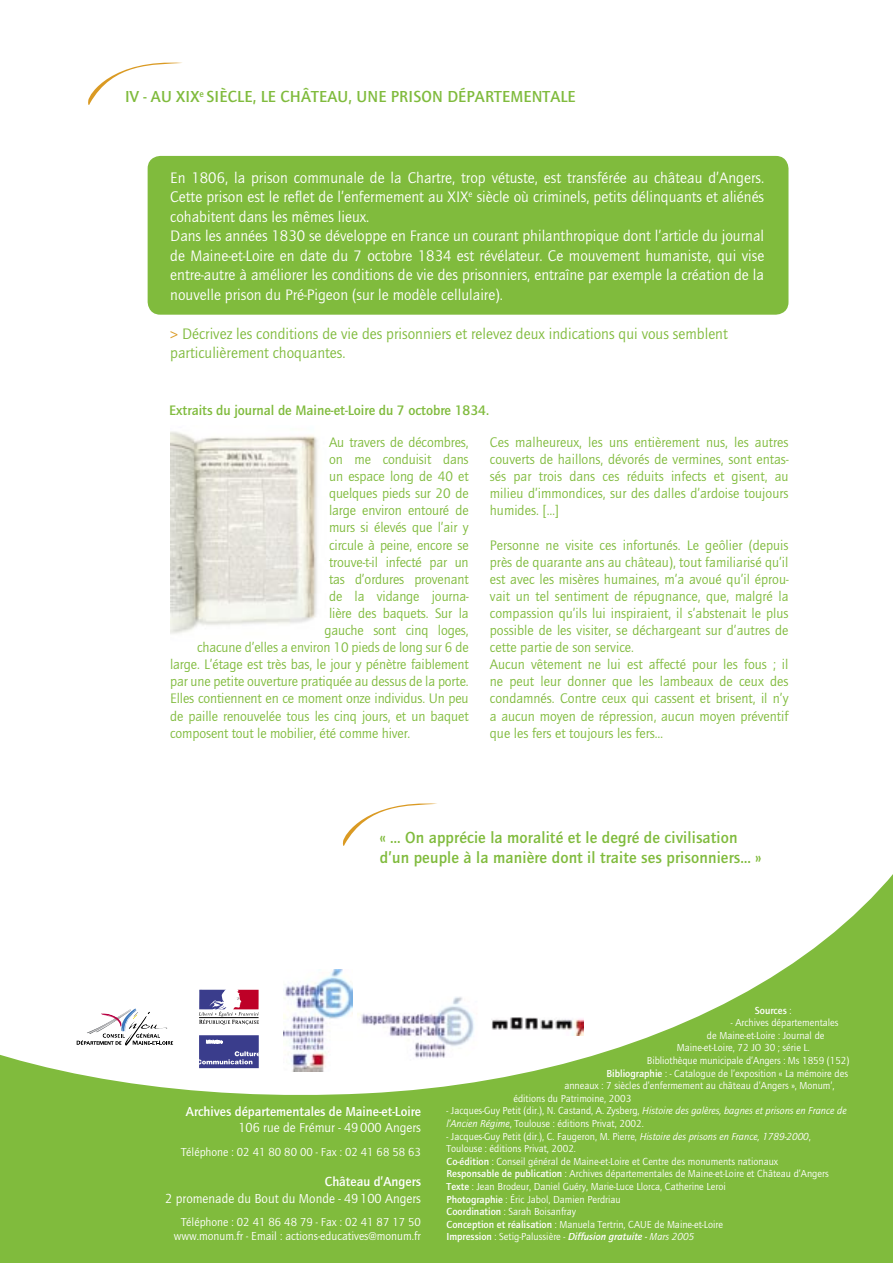
<style>
.page{position:relative;width:893px;height:1263px;background:#fff}
.page>*{position:absolute;margin:0;border:0;box-sizing:border-box;transform-origin:0 0}
.t1{font:700 16.5px/19.8px "Quay Itc T";letter-spacing:.01em;color:#80bb3d}
.t2{font:15.75px/19.5px "Quay Itc T";color:#fff;text-align:justify}
.t3{font:15.75px/19.5px "Quay Itc T";color:#80bb3d}
.t4{font:14.25px/17.1px "Quay Itc T";letter-spacing:-.01em;color:#80bb3d;text-align:justify}
.t5{font:700 14.25px "Quay Itc T";color:#80bb3d}
.t6{font:13.5px "Quay Itc T";color:#fff}
.t7{font:700 13.5px "Quay Itc T";color:#fff}
.t8{font:12px "Quay Itc T";color:#fff}
.t9{font:10.5px/12.6px "Quay Itc T";color:#fff}
.t10{font:700 10.5px "Quay Itc T";color:#fff}
.s1{color:#da9a23}
.s2{font-weight:400}
.s3{font-weight:700}
.s4{font-style:italic}
.s5{font-weight:700;font-style:italic}
</style>
<div class="page">
<div style="left:0;top:862px;width:893px;height:401px;background:#80bb3d"></div>
<svg style="left:0;top:862px;width:893px;height:233px;fill:#fff"></svg>
<img style="left:491px;top:1017px;width:93px;height:18px">
<svg style="left:88px;top:62px;width:94px;height:43px"></svg>
<svg style="left:199px;top:989px;width:60px;height:36px;background:#b796ad"></svg>
<div style="left:199px;top:1035px;width:60px;height:33px;background:#3a3d8c"></div>
<svg style="left:197px;top:1051px;width:63px;height:13px"></svg>
<svg style="left:206px;top:1040px;width:16px;height:3px"></svg>
<img style="left:357px;top:996px;width:122px;height:64px">
<svg style="left:85px;top:1008px;width:82px;height:38px;background:#dddcde"></svg>
<img style="left:283px;top:969px;width:70px;height:103px">
<img style="left:170px;top:431px;width:148px;height:203px">
<div style="left:148px;top:156px;width:640px;height:159px;background:#80bb3d"></div>
<svg style="left:342px;top:803px;width:95px;height:43px"></svg>
<p class="t1" style="left:125px;top:87px;width:452px">IV - AU XIX<sup>e</sup> SIÈCLE, LE CHÂTEAU, UNE PRISON DÉPARTEMENTALE</p>
<p class="t2" style="left:170px;top:168px;width:595px">En 1806, la prison communale de la Chartre, trop vétuste, est transférée au château d’Angers.<br>Cette prison est le reflet de l’enfermement au XIX<sup>e</sup> siècle où criminels, petits délinquants et aliénés cohabitent dans les mêmes lieux.</p>
<p class="t2" style="left:170px;top:226px;width:595px">Dans les années 1830 se développe en France un courant philanthropique dont l’article du journal de Maine-et-Loire en date du 7 octobre 1834 est révélateur. Ce mouvement humaniste, qui vise entre-autre à améliorer les conditions de vie des prisonniers, entraîne par exemple la création de la nouvelle prison du Pré-Pigeon (sur le modèle cellulaire).</p>
<p class="t3" style="left:170px;top:324px;width:559px"><span class="s1">&gt;</span> Décrivez les conditions de vie des prisonniers et relevez deux indications qui vous semblent particulièrement choquantes.</p>
<p class="t5" style="left:169px;top:402px;width:321px">Extraits du journal de Maine-et-Loire du 7 octobre 1834.</p>
<p class="t4" style="left:329px;top:433px;width:141px">Au travers de décombres,</p>
<p class="t4" style="left:329px;top:450px;width:141px">on me conduisit dans</p>
<p class="t4" style="left:329px;top:468px;width:141px">un espace long de 40 et</p>
<p class="t4" style="left:329px;top:485px;width:141px">quelques pieds sur 20 de</p>
<p class="t4" style="left:329px;top:502px;width:141px">large environ entouré de</p>
<p class="t4" style="left:329px;top:519px;width:141px">murs si élevés que l’air y</p>
<p class="t4" style="left:329px;top:536px;width:141px">circule à peine, encore se</p>
<p class="t4" style="left:329px;top:553px;width:141px">trouve-t-il infecté par un</p>
<p class="t4" style="left:329px;top:570px;width:141px">tas d’ordures provenant</p>
<p class="t4" style="left:329px;top:587px;width:141px">de la vidange journa-</p>
<p class="t4" style="left:329px;top:604px;width:141px">lière des baquets. Sur la</p>
<p class="t4" style="left:325px;top:621px;width:146px">gauche sont cinq loges,</p>
<p class="t4" style="left:197px;top:639px;width:273px">chacune d’elles a environ 10 pieds de long sur 6 de</p>
<p class="t4" style="left:170px;top:656px;width:300px">large. L’étage est très bas, le jour y pénètre faiblement</p>
<p class="t4" style="left:170px;top:673px;width:300px">par une petite ouverture pratiquée au dessus de la porte.</p>
<p class="t4" style="left:170px;top:690px;width:300px">Elles contiennent en ce moment onze individus. Un peu</p>
<p class="t4" style="left:170px;top:707px;width:300px">de paille renouvelée tous les cinq jours, et un baquet</p>
<p class="t4" style="left:170px;top:724px;width:242px">composent tout le mobilier, été comme hiver.</p>
<p class="t4" style="left:490px;top:433px;width:300px">Ces malheureux, les uns entièrement nus, les autres couverts de haillons, dévorés de vermines, sont entas&shy;sés par trois dans ces réduits infects et gisent, au milieu d’immondices, sur des dalles d’ardoise toujours humides. […]</p>
<p class="t4" style="left:490px;top:536px;width:300px">Personne ne visite ces infortunés. Le geôlier (depuis près de quarante ans au château), tout familiarisé qu’il est avec les misères humaines, m’a avoué qu’il éprou&shy;vait un tel sentiment de répugnance, que, malgré la compassion qu’ils lui inspiraient, il s’abstenait le plus possible de les visiter, se déchargeant sur d’autres de cette partie de son service.</p>
<p class="t4" style="left:490px;top:656px;width:300px">Aucun vêtement ne lui est affecté pour les fous ; il ne peut leur donner que les lambeaux de ceux des condamnés. Contre ceux qui cassent et brisent, il n’y a aucun moyen de répression, aucun moyen préventif que les fers et toujours les fers…</p>
<p class="t1" style="left:380px;top:828px;width:383px">« … On apprécie la moralité et le degré de civilisation d’un peuple à la manière dont il traite ses prisonniers… »</p>
<p class="t7" style="left:186px;top:1104px;width:236px">Archives départementales de Maine-et-Loire</p>
<p class="t6" style="left:238px;top:1120px;width:184px">106 rue de Frémur - 49 000 Angers</p>
<p class="t8" style="left:181px;top:1145px;width:241px">Téléphone : 02 41 80 80 00 - Fax : 02 41 68 58 63</p>
<p class="t7" style="left:325px;top:1174px;width:98px">Château d’Angers</p>
<p class="t6" style="left:165px;top:1190px;width:257px">2 promenade du Bout du Monde - 49 100 Angers</p>
<p class="t8" style="left:181px;top:1215px;width:241px">Téléphone : 02 41 86 48 79 - Fax : 02 41 87 17 50</p>
<p class="t8" style="left:174px;top:1229px;width:249px">www.monum.fr - Email : actions-educatives@monum.fr</p>
<p class="t10" style="left:755px;top:1004px;width:38px">Sources <span class="s2">:</span></p>
<p class="t9" style="left:731px;top:1016px;width:109px">- Archives départementales</p>
<p class="t9" style="left:707px;top:1029px;width:119px">de Maine-et-Loire : Journal de</p>
<p class="t9" style="left:677px;top:1041px;width:135px">Maine-et-Loire, 72 JO 30 ; série L.</p>
<p class="t9" style="left:647px;top:1054px;width:204px">Bibliothèque municipale d’Angers : Ms 1859 (152)</p>
<p class="t9" style="left:606px;top:1067px;width:243px"><span class="s3">Bibliographie</span> : - Catalogue de l’exposition « La mémoire des</p>
<p class="t9" style="left:564px;top:1079px;width:272px">anneaux : 7 siècles d’enfermement au château d’Angers », Monum‘,</p>
<p class="t9" style="left:513px;top:1092px;width:119px">éditions du Patrimoine, 2003</p>
<p class="t9" style="left:446px;top:1104px;width:402px">- Jacques-Guy Petit (dir.), N. Castand, A. Zysberg, <span class="s4">Histoire des galères, bagnes et prisons en France de l’Ancien Régime</span>, Toulouse : éditions Privat, 2002.</p>
<p class="t9" style="left:446px;top:1130px;width:366px">- Jacques-Guy Petit (dir.), C. Faugeron, M. Pierre, <span class="s4">Histoire des prisons en France, 1789-2000</span>,<br>Toulouse : éditions Privat, 2002.</p>
<p class="t9" style="left:446px;top:1155px;width:333px"><span class="s3">Co-édition</span> : Conseil général de Maine-et-Loire et Centre des monuments nationaux</p>
<p class="t9" style="left:446px;top:1167px;width:384px"><span class="s3">Responsable de publication</span> : Archives départementales de Maine-et-Loire et Château d’Angers</p>
<p class="t9" style="left:446px;top:1180px;width:281px"><span class="s3">Texte</span> : Jean Brodeur, Daniel Guéry, Marie-Luce Llorca, Catherine Leroi</p>
<p class="t9" style="left:446px;top:1193px;width:176px"><span class="s3">Photographie</span> : Éric Jabol, Damien Perdriau</p>
<p class="t9" style="left:446px;top:1205px;width:131px"><span class="s3">Coordination</span> : Sarah Boisanfray</p>
<p class="t9" style="left:446px;top:1218px;width:278px"><span class="s3">Conception et réalisation</span> : Manuela Tertrin, CAUE de Maine-et-Loire</p>
<p class="t9" style="left:446px;top:1230px;width:249px"><span class="s3">Impression</span> : Setig-Palussière - <span class="s5">Diffusion gratuite -</span> <span class="s4">Mars 2005</span></p>
</div>
